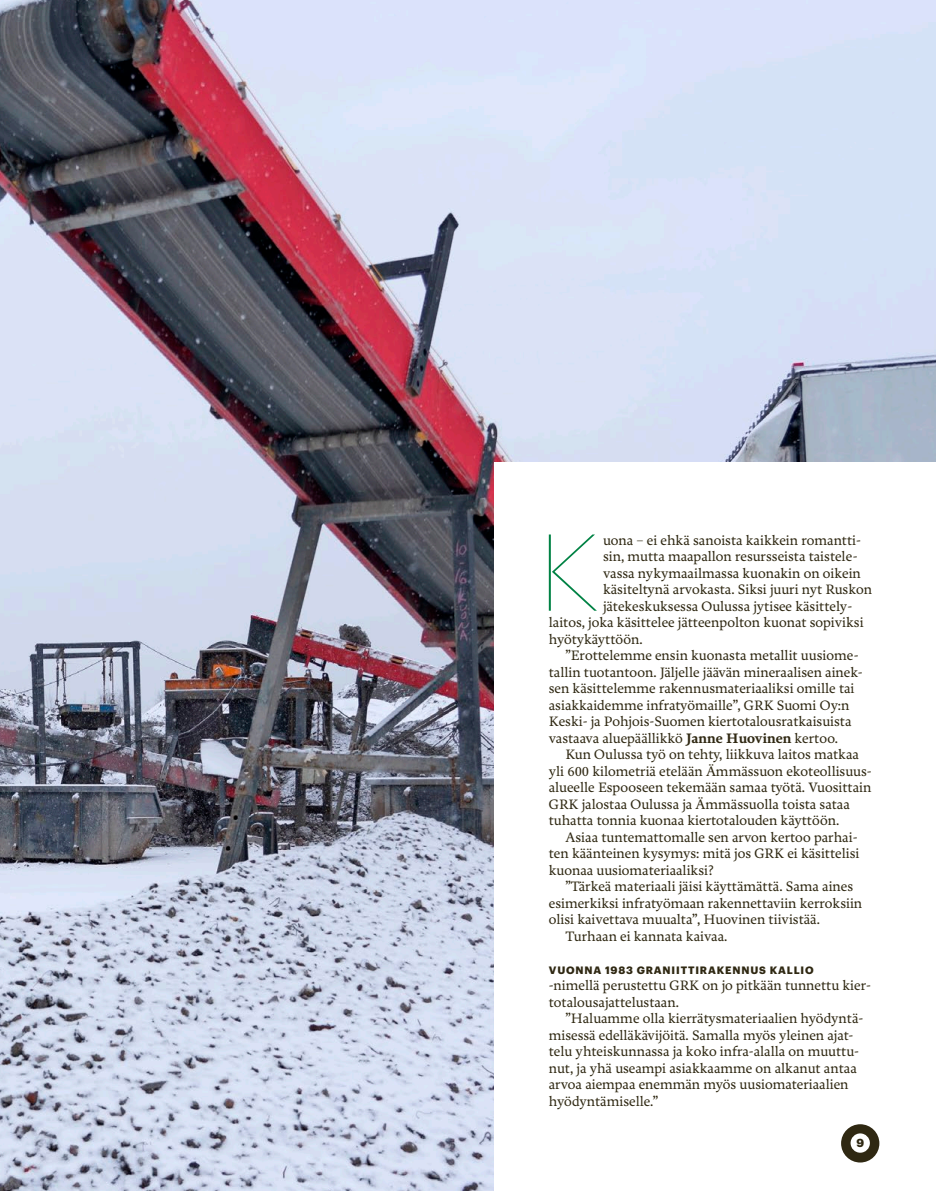
<style>
.page{position:relative;width:936px;height:1191px;background:#fff}
.page>*{position:absolute;margin:0;border:0;box-sizing:border-box;transform-origin:0 0}
.t1{font:100 106.5px "Graphik";color:#008244}
.t2{font:500 14.25px/16.5px "Freya";color:#2f2812}
.t3{font:700 11.4px "Graphik";color:#2f2812}
.t4{font:700 10.5px "Graphik";letter-spacing:.08em;color:#2f2812}
.s1{font-weight:700}
</style>
<div class="page">
<img style="left:0;top:0;width:935px;height:1191px">
<div style="left:495px;top:462px;width:440px;height:729px;background:#fff"></div>
<svg style="left:841px;top:1124px;width:38px;height:38px"></svg>
<h1 class="t1" style="left:538px;top:497px;width:63px">K</h1>
<p class="t2" style="left:603px;top:532px;width:259px">uona – ei ehkä sanoista kaikkein romantti-</p>
<p class="t2" style="left:603px;top:549px;width:256px">sin, mutta maapallon resursseista taistele-</p>
<p class="t2" style="left:603px;top:565px;width:259px">vassa nykymaailmassa kuonakin on oikein</p>
<p class="t2" style="left:603px;top:582px;width:270px">käsiteltynä arvokasta. Siksi juuri nyt Ruskon</p>
<p class="t2" style="left:603px;top:598px;width:250px">jätekeskuksessa Oulussa jytisee käsittely-</p>
<p class="t2" style="left:548px;top:615px;width:316px">laitos, joka käsittelee jätteenpolton kuonat sopiviksi</p>
<p class="t2" style="left:548px;top:631px;width:95px">hyötykäyttöön.</p>
<p class="t2" style="left:565px;top:648px;width:294px">”Erottelemme ensin kuonasta metallit uusiome-</p>
<p class="t2" style="left:548px;top:664px;width:315px">tallin tuotantoon. Jäljelle jäävän mineraalisen ainek-</p>
<p class="t2" style="left:548px;top:681px;width:307px">sen käsittelemme rakennusmateriaaliksi omille tai</p>
<p class="t2" style="left:548px;top:697px;width:302px">asiakkaidemme infratyömaille”, GRK Suomi Oy:n</p>
<p class="t2" style="left:548px;top:714px;width:304px">Keski- ja Pohjois-Suomen kiertotalousratkaisuista</p>
<p class="t2" style="left:548px;top:730px;width:290px">vastaava aluepäällikkö <span class="s1">Janne Huovinen</span> kertoo.</p>
<p class="t2" style="left:565px;top:747px;width:295px">Kun Oulussa työ on tehty, liikkuva laitos matkaa</p>
<p class="t2" style="left:548px;top:763px;width:324px">yli 600 kilometriä etelään Ämmässuon ekoteollisuus-</p>
<p class="t2" style="left:548px;top:780px;width:324px">alueelle Espooseen tekemään samaa työtä. Vuosittain</p>
<p class="t2" style="left:548px;top:796px;width:302px">GRK jalostaa Oulussa ja Ämmässuolla toista sataa</p>
<p class="t2" style="left:548px;top:813px;width:292px">tuhatta tonnia kuonaa kiertotalouden käyttöön.</p>
<p class="t2" style="left:565px;top:829px;width:294px">Asiaa tuntemattomalle sen arvon kertoo parhai-</p>
<p class="t2" style="left:548px;top:846px;width:312px">ten käänteinen kysymys: mitä jos GRK ei käsittelisi</p>
<p class="t2" style="left:548px;top:862px;width:166px">kuonaa uusiomateriaaliksi?</p>
<p class="t2" style="left:565px;top:879px;width:289px">”Tärkeä materiaali jäisi käyttämättä. Sama aines</p>
<p class="t2" style="left:548px;top:895px;width:315px">esimerkiksi infratyömaan rakennettaviin kerroksiin</p>
<p class="t2" style="left:548px;top:912px;width:273px">olisi kaivettava muualta”, Huovinen tiivistää.</p>
<p class="t2" style="left:565px;top:928px;width:163px">Turhaan ei kannata kaivaa.</p>
<p class="t4" style="left:549px;top:962px;width:266px">VUONNA 1983 GRANIITTIRAKENNUS KALLIO</p>
<p class="t2" style="left:549px;top:978px;width:323px">-nimellä perustettu GRK on jo pitkään tunnettu kier&shy;totalousajattelustaan.</p>
<p class="t2" style="left:549px;top:1011px;width:316px;text-indent:17px">”Haluamme olla kierrätysmateriaalien hyödyntä&shy;misessä edelläkävijöitä. Samalla myös yleinen ajat&shy;telu yhteiskunnassa ja koko infra-alalla on muuttu&shy;nut, ja yhä useampi asiakkaamme on alkanut antaa arvoa aiempaa enemmän myös uusiomateriaalien hyödyntämiselle.”</p>
<p class="t3" style="left:856px;top:1134px;width:9px">9</p>
</div>
